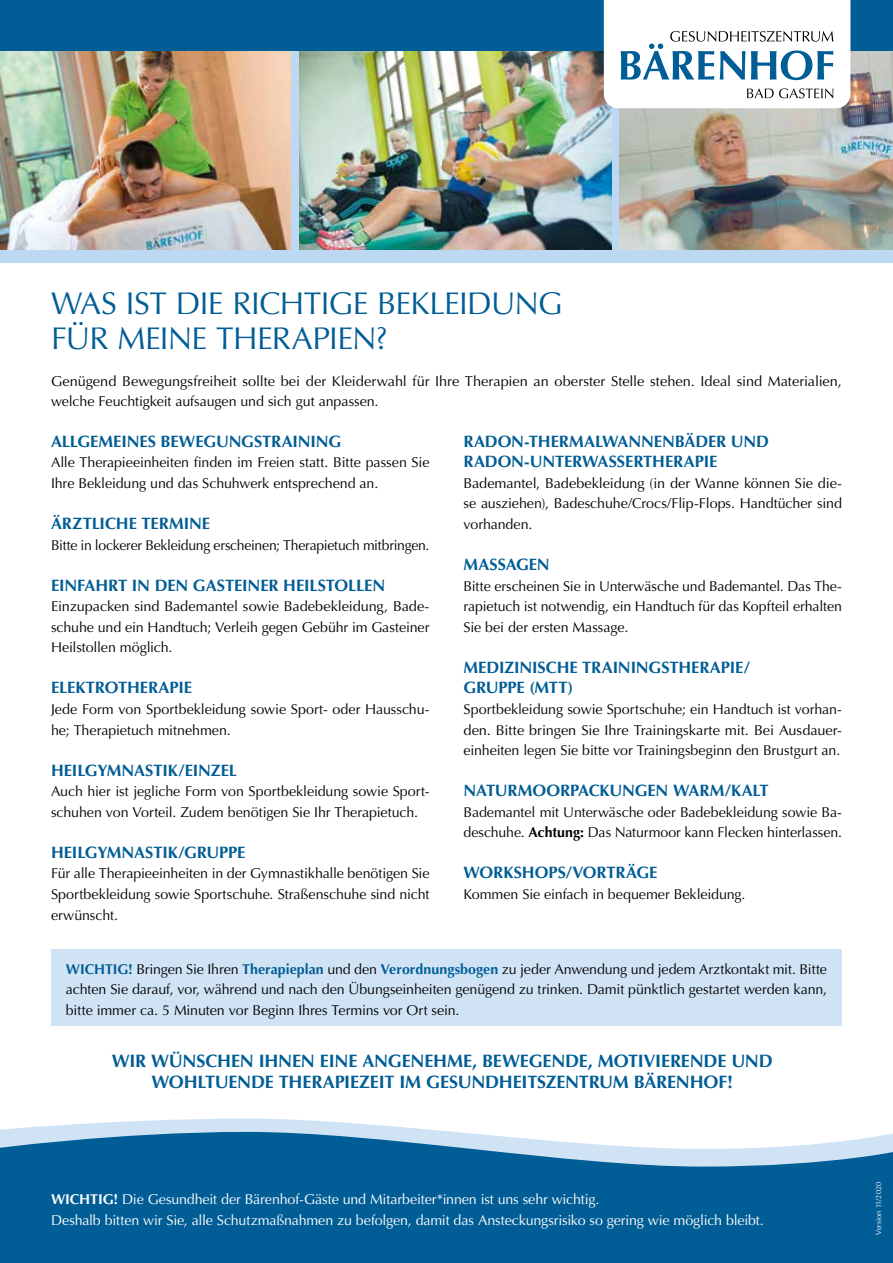
<style>
.page{position:relative;width:893px;height:1263px;background:#fff}
.page>*{position:absolute;margin:0;border:0;box-sizing:border-box;transform-origin:0 0}
.t1{font:31.5px/34.5px "Optima";letter-spacing:-.02em;color:#005d95}
.t2{font:700 18px/21px "Optima";letter-spacing:-.01em;color:#005d95;text-align:center}
.t3{font:700 16.5px/20.5px "Optima";letter-spacing:-.01em;color:#005d95}
.t4{font:14.25px/20.5px "Optima";letter-spacing:-.005em;color:#000;text-align:justify}
.t5{font:14.25px/21px "Optima";letter-spacing:-.01em;color:#fff}
.t6{font:7.5px "Optima";color:#fff}
.s1{font-weight:700}
.s2{font-weight:700;color:#005d95}
</style>
<div class="page">
<div style="left:51px;top:950px;width:791px;height:76px;background:#d0e3f5"></div>
<div style="left:0;top:0;width:893px;height:262px;background:#bcd8f2"></div>
<img style="left:620px;top:51px;width:273px;height:199px">
<img style="left:299px;top:51px;width:313px;height:199px">
<img style="left:0;top:51px;width:291px;height:199px">
<div style="left:0;top:0;width:893px;height:51px;background:#005d95"></div>
<svg style="left:604px;top:0;width:246px;height:108px;background:#dde6ec"></svg>
<svg style="left:0;top:1118px;width:454px;height:14px;fill:#d0e3f5"></svg>
<svg style="left:0;top:1132px;width:893px;height:131px;background:#1c6fa1"></svg>
<h1 class="t1" style="left:51px;top:287px;width:513px">WAS IST DIE RICHTIGE BEKLEIDUNG<br>FÜR MEINE THERAPIEN?</h1>
<p class="t4" style="left:51px;top:371px;width:792px">Genügend Bewegungsfreiheit sollte bei der Kleiderwahl für Ihre Therapien an oberster Stelle stehen. Ideal sind Materialien, welche Feuchtigkeit aufsaugen und sich gut anpassen.</p>
<p class="t3" style="left:51px;top:431px;width:292px">ALLGEMEINES BEWEGUNGSTRAINING</p>
<p class="t4" style="left:51px;top:452px;width:380px">Alle Therapieeinheiten finden im Freien statt. Bitte passen Sie<br>Ihre Bekleidung und das Schuhwerk entsprechend an.</p>
<p class="t3" style="left:51px;top:513px;width:161px">ÄRZTLICHE TERMINE</p>
<p class="t4" style="left:51px;top:535px;width:380px">Bitte in lockerer Bekleidung erscheinen; Therapietuch mitbringen.</p>
<p class="t3" style="left:51px;top:575px;width:336px">EINFAHRT IN DEN GASTEINER HEILSTOLLEN</p>
<p class="t4" style="left:51px;top:596px;width:380px">Einzupacken sind Bademantel sowie Badebekleidung, Bade&shy;schuhe und ein Handtuch; Verleih gegen Gebühr im Gasteiner Heilstollen möglich.</p>
<p class="t3" style="left:51px;top:678px;width:143px">ELEKTROTHERAPIE</p>
<p class="t4" style="left:51px;top:699px;width:380px">Jede Form von Sportbekleidung sowie Sport- oder Hausschu&shy;he; Therapietuch mitnehmen.</p>
<p class="t3" style="left:51px;top:760px;width:188px">HEILGYMNASTIK/EINZEL</p>
<p class="t4" style="left:51px;top:781px;width:380px">Auch hier ist jegliche Form von Sportbekleidung sowie Sport&shy;schuhen von Vorteil. Zudem benötigen Sie Ihr Therapietuch.</p>
<p class="t3" style="left:51px;top:842px;width:196px">HEILGYMNASTIK/GRUPPE</p>
<p class="t4" style="left:51px;top:863px;width:380px">Für alle Therapieeinheiten in der Gymnastikhalle benötigen Sie Sportbekleidung sowie Sportschuhe. Straßenschuhe sind nicht erwünscht.</p>
<p class="t3" style="left:463px;top:431px;width:307px">RADON-THERMALWANNENBÄDER UND<br>RADON-UNTERWASSERTHERAPIE</p>
<p class="t4" style="left:463px;top:473px;width:380px">Bademantel, Badebekleidung (in der Wanne können Sie die&shy;se ausziehen), Badeschuhe/Crocs/Flip-Flops. Handtücher sind vorhanden.</p>
<p class="t3" style="left:463px;top:554px;width:88px">MASSAGEN</p>
<p class="t4" style="left:463px;top:576px;width:380px">Bitte erscheinen Sie in Unterwäsche und Bademantel. Das The&shy;rapietuch ist notwendig, ein Handtuch für das Kopfteil erhalten Sie bei der ersten Massage.</p>
<p class="t3" style="left:463px;top:657px;width:288px">MEDIZINISCHE TRAININGSTHERAPIE/<br>GRUPPE (MTT)</p>
<p class="t4" style="left:463px;top:699px;width:380px">Sportbekleidung sowie Sportschuhe; ein Handtuch ist vorhan&shy;den. Bitte bringen Sie Ihre Trainingskarte mit. Bei Ausdauer&shy;einheiten legen Sie bitte vor Trainingsbeginn den Brustgurt an.</p>
<p class="t3" style="left:463px;top:780px;width:307px">NATURMOORPACKUNGEN WARM/KALT</p>
<p class="t4" style="left:463px;top:802px;width:380px">Bademantel mit Unterwäsche oder Badebekleidung sowie Ba&shy;deschuhe. <span class="s1">Achtung:</span> Das Naturmoor kann Flecken hinterlassen.</p>
<p class="t3" style="left:463px;top:863px;width:195px">WORKSHOPS/VORTRÄGE</p>
<p class="t4" style="left:463px;top:884px;width:283px">Kommen Sie einfach in bequemer Bekleidung.</p>
<p class="t4" style="left:66px;top:958px;width:763px"><span class="s2">WICHTIG!</span> Bringen Sie Ihren <span class="s2">Therapieplan</span> und den <span class="s2">Verordnungsbogen</span> zu jeder Anwendung und jedem Arztkontakt mit. Bitte achten Sie darauf, vor, während und nach den Übungseinheiten genügend zu trinken. Damit pünktlich gestartet werden kann, bitte immer ca. 5 Minuten vor Beginn Ihres Termins vor Ort sein.</p>
<p class="t2" style="left:112px;top:1050px;width:663px">WIR WÜNSCHEN IHNEN EINE ANGENEHME, BEWEGENDE, MOTIVIERENDE UND<br>WOHLTUENDE THERAPIEZEIT IM GESUNDHEITSZENTRUM BÄRENHOF!</p>
<p class="t5" style="left:51px;top:1189px;width:714px"><span class="s1">WICHTIG!</span> Die Gesundheit der Bärenhof-Gäste und Mitarbeiter*innen ist uns sehr wichtig.<br>Deshalb bitten wir Sie, alle Schutzmaßnahmen zu befolgen, damit das Ansteckungsrisiko so gering wie möglich bleibt.</p>
<p class="t6" style="left:874px;top:1235px;width:55px;rotate:-90deg">Version 11/2020</p>
</div>
